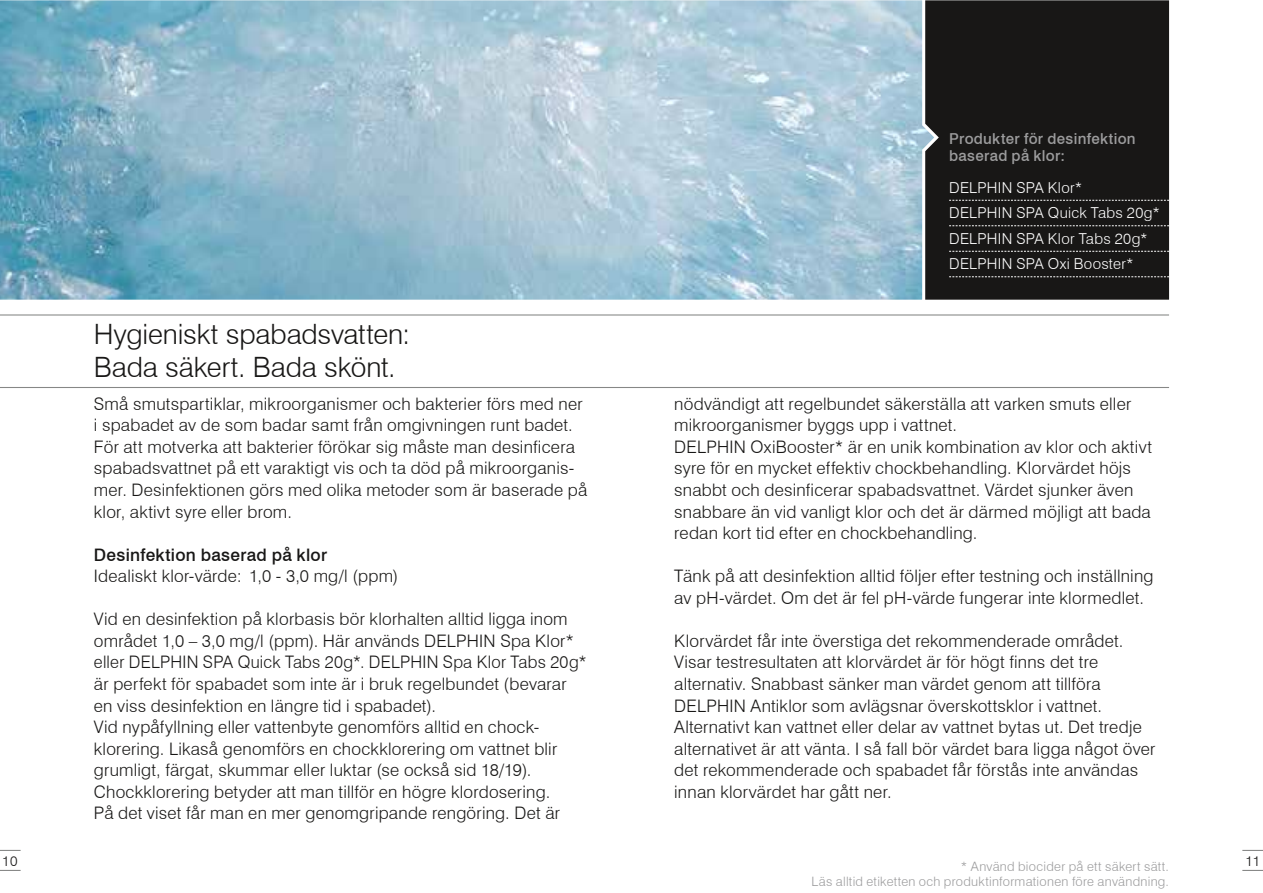
<style>
.page{position:relative;width:1263px;height:893px;background:#fff}
.page>*{position:absolute;margin:0;border:0;box-sizing:border-box;transform-origin:0 0}
.t1{font:300 28.05px/32.4px "Swiss 721 BT";letter-spacing:-.005em;color:#181716}
.t2{font:300 17.25px/21.6px "Swiss 721 BT";letter-spacing:.015em;color:#181716}
.t3{font:500 17.25px "Swiss 721 BT";letter-spacing:.015em;color:#181716}
.t4{font:300 15.15px/25.5px "Swiss 721 BT";letter-spacing:.02em;color:#fff}
.t5{font:500 15.15px/17.2px "Swiss 721 BT";letter-spacing:.02em;color:#9c9c9d}
.t6{font:300 13.95px "Swiss 721 BT";color:#181716}
.t7{font:300 12.9px/15.1px "Swiss 721 BT";letter-spacing:.025em;color:#9c9c9d;text-align:right}
</style>
<div class="page">
<svg style="left:0;top:850px;width:21px;height:1px"></svg>
<svg style="left:0;top:870px;width:21px;height:1px"></svg>
<svg style="left:1242px;top:850px;width:21px;height:1px"></svg>
<svg style="left:1242px;top:870px;width:21px;height:1px"></svg>
<div style="left:934px;top:0;width:235px;height:300px;background:#181716"></div>
<svg style="left:949px;top:200px;width:220px;height:1px"></svg>
<svg style="left:949px;top:225px;width:220px;height:1px"></svg>
<svg style="left:949px;top:251px;width:220px;height:1px"></svg>
<svg style="left:949px;top:276px;width:220px;height:1px"></svg>
<hr style="left:0;top:314px;width:1169px;height:2px;background:#868786">
<hr style="left:0;top:387px;width:1169px;height:1px;background:#868786">
<img style="left:0;top:0;width:934px;height:300px">
<h1 class="t1" style="left:94px;top:318px;width:318px">Hygieniskt spabadsvatten:<br>Bada säkert. Bada skönt.</h1>
<p class="t2" style="left:94px;top:393px;width:495px">Små smutspartiklar, mikroorganismer och bakterier förs med ner i spabadet av de som badar samt från omgivningen runt badet.<br>För att motverka att bakterier förökar sig måste man desinficera spabadsvattnet på ett varaktigt vis och ta död på mikroorganis&shy;mer. Desinfektionen görs med olika metoder som är baserade på klor, aktivt syre eller brom.</p>
<p class="t3" style="left:94px;top:544px;width:235px">Desinfektion baserad på klor</p>
<p class="t2" style="left:94px;top:565px;width:306px">Idealiskt klor-värde: 1,0 - 3,0 mg/l (ppm)</p>
<p class="t2" style="left:94px;top:608px;width:494px">Vid en desinfektion på klorbasis bör klorhalten alltid ligga inom området 1,0 – 3,0 mg/l (ppm). Här används DELPHIN Spa Klor* eller DELPHIN SPA Quick Tabs 20g*. DELPHIN Spa Klor Tabs 20g* är perfekt för spabadet som inte är i bruk regelbundet (bevarar en viss desinfektion en längre tid i spabadet).<br>Vid nypåfyllning eller vattenbyte genomförs alltid en chock&shy;klorering. Likaså genomförs en chockklorering om vattnet blir grumligt, färgat, skummar eller luktar (se också sid 18/19).<br>Chockklorering betyder att man tillför en högre klordosering.<br>På det viset får man en mer genomgripande rengöring. Det är</p>
<p class="t5" style="left:949px;top:130px;width:188px">Produkter för desinfektion baserad på klor:</p>
<p class="t4" style="left:949px;top:174px;width:212px">DELPHIN SPA Klor*<br>DELPHIN SPA Quick Tabs 20g*<br>DELPHIN SPA Klor Tabs 20g*<br>DELPHIN SPA Oxi Booster*</p>
<p class="t2" style="left:674px;top:393px;width:479px">nödvändigt att regelbundet säkerställa att varken smuts eller mikroorganismer byggs upp i vattnet.<br>DELPHIN OxiBooster* är en unik kombination av klor och aktivt syre för en mycket effektiv chockbehandling. Klorvärdet höjs snabbt och desinficerar spabadsvattnet. Värdet sjunker även snabbare än vid vanligt klor och det är därmed möjligt att bada redan kort tid efter en chockbehandling.</p>
<p class="t2" style="left:674px;top:565px;width:481px">Tänk på att desinfektion alltid följer efter testning och inställning av pH-värdet. Om det är fel pH-värde fungerar inte klormedlet.</p>
<p class="t2" style="left:674px;top:630px;width:483px">Klorvärdet får inte överstiga det rekommenderade området.<br>Visar testresultaten att klorvärdet är för högt finns det tre alternativ. Snabbast sänker man värdet genom att tillföra DELPHIN Antiklor som avlägsnar överskottsklor i vattnet.<br>Alternativt kan vattnet eller delar av vattnet bytas ut. Det tredje alternativet är att vänta. I så fall bör värdet bara ligga något över det rekommenderade och spabadet får förstås inte användas innan klorvärdet har gått ner.</p>
<p class="t6" style="left:2px;top:852px;width:17px">10</p>
<p class="t6" style="left:1245px;top:852px;width:16px">11</p>
<p class="t7" style="left:812px;top:859px;width:359px">* Använd biocider på ett säkert sätt.<br>Läs alltid etiketten och produktinformationen före användning.</p>
</div>
